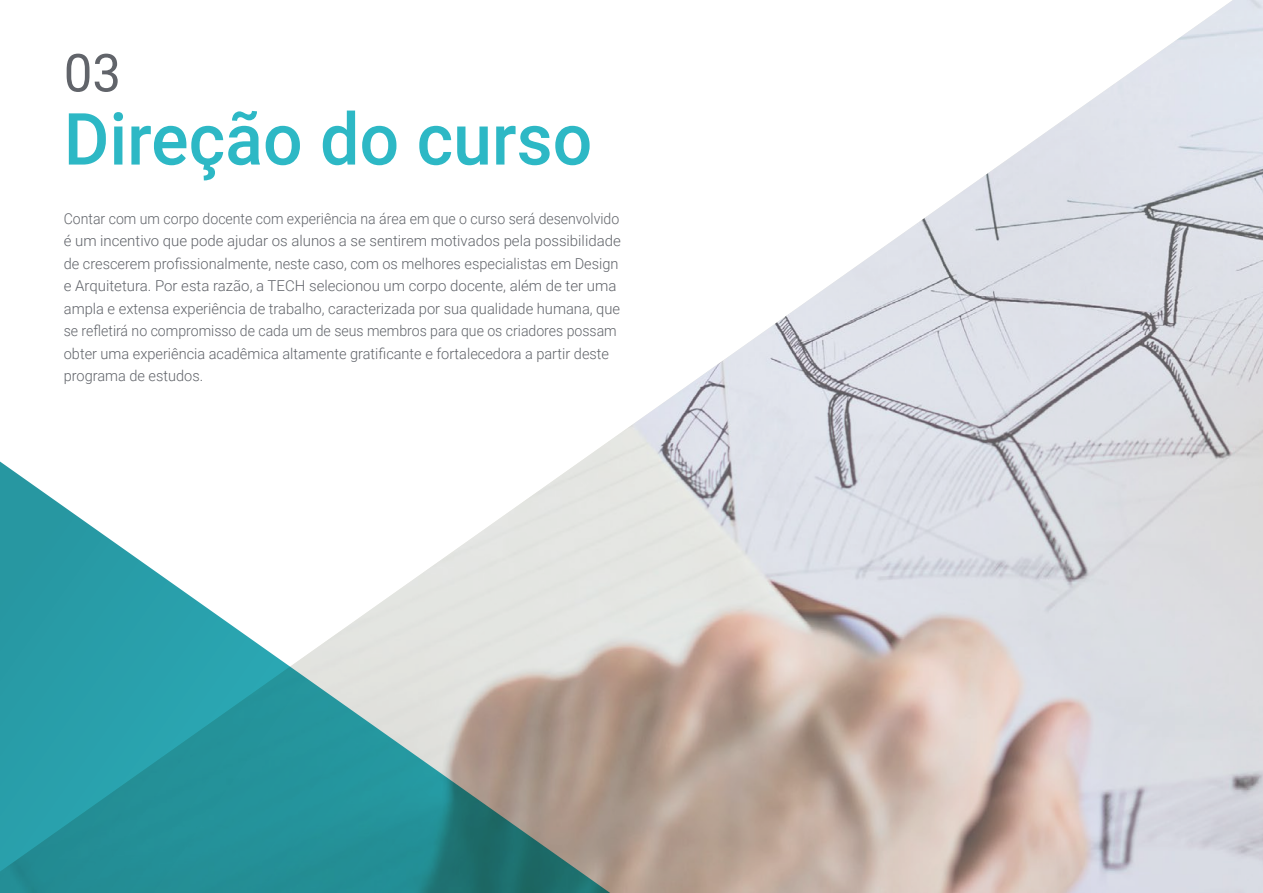
<style>
.page{position:relative;width:1263px;height:893px;background:#fff}
.page>*{position:absolute;margin:0;border:0;box-sizing:border-box;transform-origin:0 0}
.t1{font:500 72px "Roboto";color:#2db8c5}
.t2{font:52.5px "Roboto";color:#61646a}
.t3{font:300 15px/22.5px "Roboto";color:#61646a;scale:.94 1}
</style>
<div class="page">
<img style="left:602px;top:0;width:661px;height:893px">
<svg style="left:0;top:446px;width:640px;height:447px"></svg>
<h2 class="t2" style="left:64px;top:36px;width:59px">03</h2>
<h1 class="t1" style="left:64px;top:89px;width:530px">Direção do curso</h1>
<p class="t3" style="left:64px;top:207px;width:594px">Contar com um corpo docente com experiência na área em que o curso será desenvolvido é um incentivo que pode ajudar os alunos a se sentirem motivados pela possibilidade de crescerem profissionalmente, neste caso, com os melhores especialistas em Design e Arquitetura. Por esta razão, a TECH selecionou um corpo docente, além de ter uma ampla e extensa experiência de trabalho, caracterizada por sua qualidade humana, que se refletirá no compromisso de cada um de seus membros para que os criadores possam obter uma experiência acadêmica altamente gratificante e fortalecedora a partir deste programa de estudos.</p>
</div>
